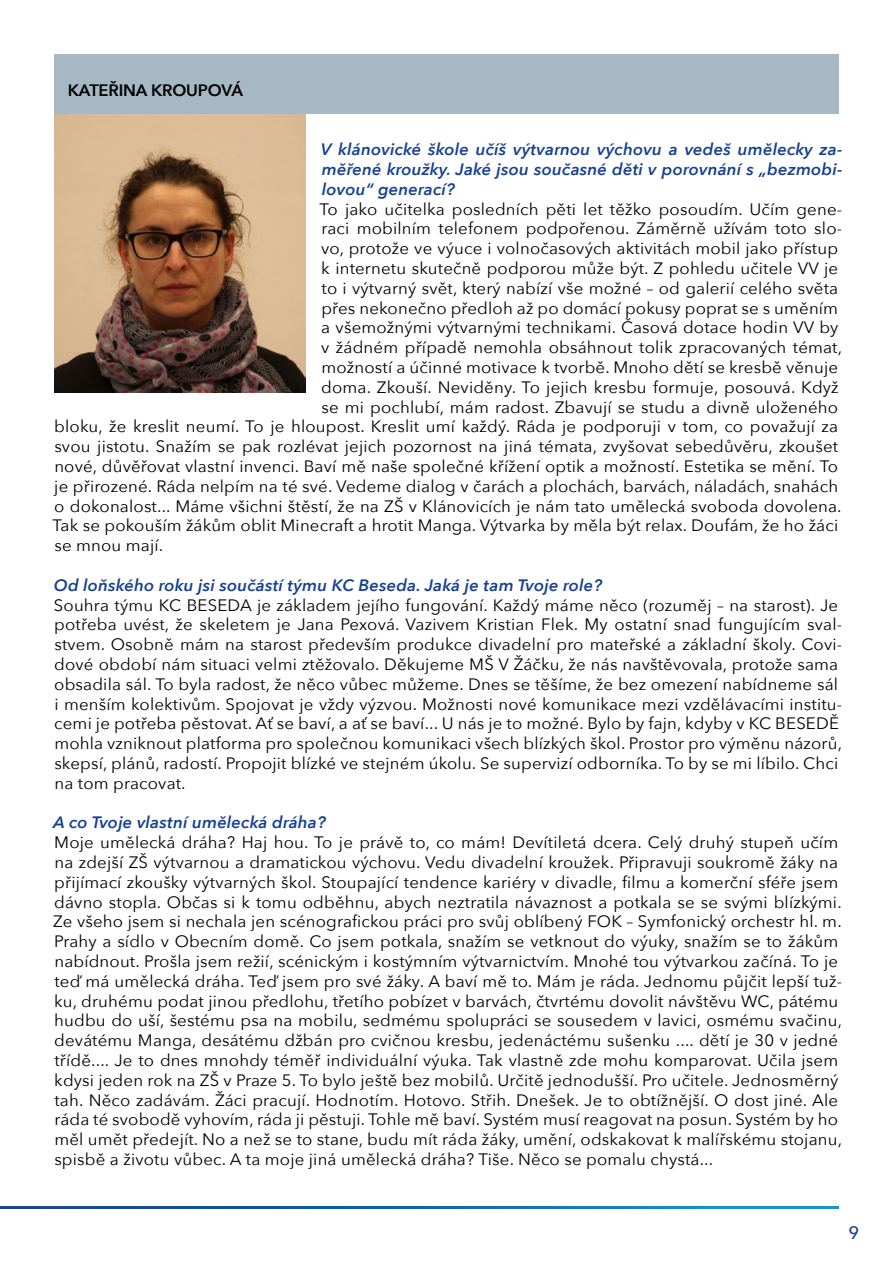
<style>
.page{position:relative;width:893px;height:1263px;background:#fff}
.page>*{position:absolute;margin:0;border:0;box-sizing:border-box;transform-origin:0 0}
.t1{font:500 18px "Avenir Next";color:#164194}
.t2{font:16.5px/19.8px "Avenir Next";letter-spacing:.01em;color:#000}
.t3{font:italic 600 16.5px/19.8px "Avenir Next";letter-spacing:.01em;color:#164194;text-align:justify}
.t4{font:600 16.5px "Avenir Next";letter-spacing:-.01em;color:#000}
</style>
<div class="page">
<svg style="left:0;top:1207px;width:839px;height:2px;background:#036fb7"></svg>
<img style="left:55px;top:113px;width:250px;height:280px">
<div style="left:55px;top:54px;width:784px;height:59px;background:#a5b8c4"></div>
<p class="t4" style="left:68px;top:76px;width:177px">KATEŘINA KROUPOVÁ</p>
<p class="t3" style="left:321px;top:139px;width:523px">V klánovické škole učíš výtvarnou výchovu a vedeš umělecky za&shy;měřené kroužky. Jaké jsou současné děti v porovnání s „bezmobi&shy;lovou“ generací?</p>
<p class="t2" style="left:319px;top:198px;width:524px">To jako učitelka posledních pěti let těžko posoudím. Učím gene-</p>
<p class="t2" style="left:321px;top:218px;width:522px">raci mobilním telefonem podpořenou. Záměrně užívám toto slo-</p>
<p class="t2" style="left:321px;top:238px;width:518px">vo, protože ve výuce i volnočasových aktivitách mobil jako přístup</p>
<p class="t2" style="left:321px;top:258px;width:518px">k internetu skutečně podporou může být. Z pohledu učitele VV je</p>
<p class="t2" style="left:321px;top:277px;width:518px">to i výtvarný svět, který nabízí vše možné – od galerií celého světa</p>
<p class="t2" style="left:321px;top:297px;width:518px">přes nekonečno předloh až po domácí pokusy poprat se s uměním</p>
<p class="t2" style="left:321px;top:317px;width:519px">a všemožnými výtvarnými technikami. Časová dotace hodin VV by</p>
<p class="t2" style="left:321px;top:337px;width:522px">v žádném případě nemohla obsáhnout tolik zpracovaných témat,</p>
<p class="t2" style="left:321px;top:357px;width:518px">možností a účinné motivace k tvorbě. Mnoho dětí se kresbě věnuje</p>
<p class="t2" style="left:321px;top:376px;width:519px">doma. Zkouší. Neviděny. To jejich kresbu formuje, posouvá. Když</p>
<p class="t2" style="left:321px;top:396px;width:518px">se mi pochlubí, mám radost. Zbavují se studu a divně uloženého</p>
<p class="t2" style="left:54px;top:416px;width:785px">bloku, že kreslit neumí. To je hloupost. Kreslit umí každý. Ráda je podporuji v tom, co považují za</p>
<p class="t2" style="left:54px;top:436px;width:785px">svou jistotu. Snažím se pak rozlévat jejich pozornost na jiná témata, zvyšovat sebedůvěru, zkoušet</p>
<p class="t2" style="left:54px;top:456px;width:785px">nové, důvěřovat vlastní invenci. Baví mě naše společné křížení optik a možností. Estetika se mění. To</p>
<p class="t2" style="left:54px;top:475px;width:785px">je přirozené. Ráda nelpím na té své. Vedeme dialog v čarách a plochách, barvách, náladách, snahách</p>
<p class="t2" style="left:54px;top:495px;width:789px">o dokonalost... Máme všichni štěstí, že na ZŠ v Klánovicích je nám tato umělecká svoboda dovolena.</p>
<p class="t2" style="left:52px;top:515px;width:787px">Tak se pokouším žákům oblit Minecraft a hrotit Manga. Výtvarka by měla být relax. Doufám, že ho žáci</p>
<p class="t2" style="left:54px;top:535px;width:110px">se mnou mají.</p>
<p class="t3" style="left:54px;top:575px;width:550px">Od loňského roku jsi součástí týmu KC Beseda. Jaká je tam Tvoje role?</p>
<p class="t2" style="left:54px;top:594px;width:790px">Souhra týmu KC BESEDA je základem jejího fungování. Každý máme něco (rozuměj – na starost). Je potřeba uvést, že skeletem je Jana Pexová. Vazivem Kristian Flek. My ostatní snad fungujícím sval&shy;stvem. Osobně mám na starost především produkce divadelní pro mateřské a základní školy. Covi&shy;dové období nám situaci velmi ztěžovalo. Děkujeme MŠ V Žáčku, že nás navštěvovala, protože sama obsadila sál. To byla radost, že něco vůbec můžeme. Dnes se těšíme, že bez omezení nabídneme sál i menším kolektivům. Spojovat je vždy výzvou. Možnosti nové komunikace mezi vzdělávacími institu&shy;cemi je potřeba pěstovat. Ať se baví, a ať se baví... U nás je to možné. Bylo by fajn, kdyby v KC BESEDĚ mohla vzniknout platforma pro společnou komunikaci všech blízkých škol. Prostor pro výměnu názorů, skepsí, plánů, radostí. Propojit blízké ve stejném úkolu. Se supervizí odborníka. To by se mi líbilo. Chci na tom pracovat.</p>
<p class="t3" style="left:54px;top:812px;width:274px">A co Tvoje vlastní umělecká dráha?</p>
<p class="t2" style="left:53px;top:832px;width:791px">Moje umělecká dráha? Haj hou. To je právě to, co mám! Devítiletá dcera. Celý druhý stupeň učím na zdejší ZŠ výtvarnou a dramatickou výchovu. Vedu divadelní kroužek. Připravuji soukromě žáky na přijímací zkoušky výtvarných škol. Stoupající tendence kariéry v divadle, filmu a komerční sféře jsem dávno stopla. Občas si k tomu odběhnu, abych neztratila návaznost a potkala se se svými blízkými.<br>Ze všeho jsem si nechala jen scénografickou práci pro svůj oblíbený FOK – Symfonický orchestr hl. m.<br>Prahy a sídlo v Obecním domě. Co jsem potkala, snažím se vetknout do výuky, snažím se to žákům nabídnout. Prošla jsem režií, scénickým i kostýmním výtvarnictvím. Mnohé tou výtvarkou začíná. To je teď má umělecká dráha. Teď jsem pro své žáky. A baví mě to. Mám je ráda. Jednomu půjčit lepší tuž&shy;ku, druhému podat jinou předlohu, třetího pobízet v barvách, čtvrtému dovolit návštěvu WC, pátému hudbu do uší, šestému psa na mobilu, sedmému spolupráci se sousedem v lavici, osmému svačinu, devátému Manga, desátému džbán pro cvičnou kresbu, jedenáctému sušenku .... dětí je 30 v jedné třídě.... Je to dnes mnohdy téměř individuální výuka. Tak vlastně zde mohu komparovat. Učila jsem kdysi jeden rok na ZŠ v Praze 5. To bylo ještě bez mobilů. Určitě jednodušší. Pro učitele. Jednosměrný tah. Něco zadávám. Žáci pracují. Hodnotím. Hotovo. Střih. Dnešek. Je to obtížnější. O dost jiné. Ale ráda té svobodě vyhovím, ráda ji pěstuji. Tohle mě baví. Systém musí reagovat na posun. Systém by ho měl umět předejít. No a než se to stane, budu mít ráda žáky, umění, odskakovat k malířskému stojanu, spisbě a životu vůbec. A ta moje jiná umělecká dráha? Tiše. Něco se pomalu chystá...</p>
<p class="t1" style="left:849px;top:1217px;width:12px">9</p>
</div>
